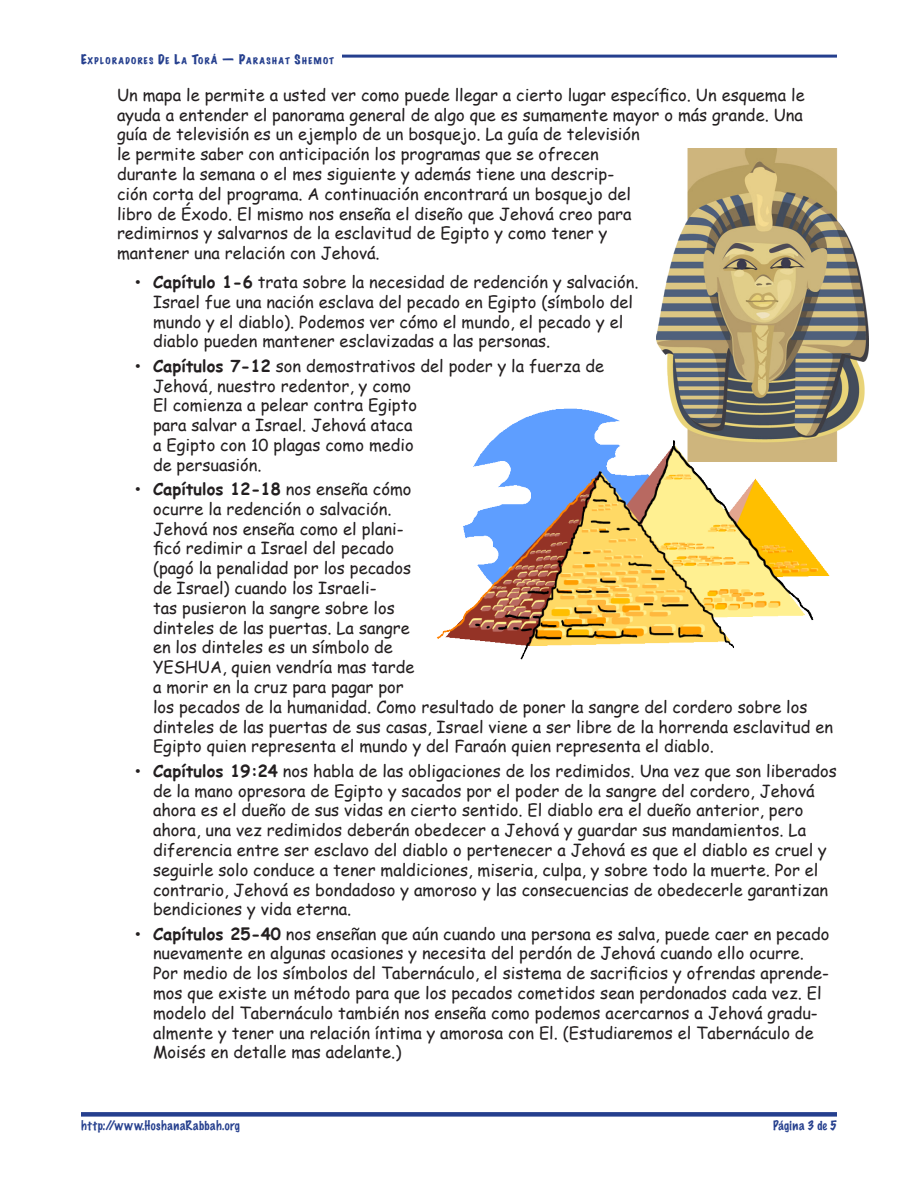
<style>
.page{position:relative;width:918px;height:1188px;background:#fff}
.page>*{position:absolute;margin:0;border:0;box-sizing:border-box;transform-origin:0 0}
.TE_Lists_bullets__L{font:16.5px/19.8px "Comic Sans MS";color:#231f20}
.TE_indent_left_2p{font:16.5px/19.8px "Comic Sans MS";color:#231f20}
.t1{font:100 12px "Marker Felt";letter-spacing:.045em;color:#253f8e}
.t2{font:100 12px "Marker Felt";letter-spacing:.015em;color:#253f8e}
.t3{font:expanded 8.4px "Marker Felt";letter-spacing:.155em;color:#253f8e}
.s1{font-size:12px}
.s2{font-family:"Adobe Caslon Pro"}
.s3{font-weight:700}
</style>
<div class="page">
<div style="left:81px;top:1112px;width:756px;height:5px;background:#253f8e"></div>
<hr style="left:342px;top:55px;width:495px;height:3px;background:#253f8e">
<img style="left:436px;top:408px;width:401px;height:252px">
<img style="left:657px;top:148px;width:211px;height:313px">
<p class="t3" style="left:81px;top:54px;width:255px"><span class="s1">E</span>XPLORADORES <span class="s1">D</span>E <span class="s1">L</span>A <span class="s1">T</span>OR<span class="s1">Á — P</span>ARASHAT <span class="s1">S</span>HEMOT</p>
<p class="TE_indent_left_2p" style="left:117px;top:84px;width:689px">Un mapa le permite a usted ver como puede llegar a cierto lugar específico. Un esquema le ayuda a entender el panorama general de algo que es sumamente mayor o más grande. Una guía de televisión es un ejemplo de un bosquejo. La guía de televisión<br>le permite saber con anticipación los programas que se ofrecen<br>durante la semana o el mes siguiente y además tiene una descrip-<br>ción corta del programa. A continuación encontrará un bosquejo del<br>libro de Éxodo. El mismo nos enseña el diseño que Jehová creo para<br>redimirnos y salvarnos de la esclavitud de Egipto y como tener y<br>mantener una relación con Jehová.</p>
<p class="TE_Lists_bullets__L" style="left:153px;top:272px;width:487px;text-indent:-18px"><span class="s2">•</span> <span class="s3">Capítulo 1-6</span> trata sobre la necesidad de redención y salvación.<br>Israel fue una nación esclava del pecado en Egipto (símbolo del mundo y el diablo). Podemos ver cómo el mundo, el pecado y el diablo pueden mantener esclavizadas a las personas.</p>
<p class="TE_Lists_bullets__L" style="left:153px;top:355px;width:453px;text-indent:-18px"><span class="s2">•</span> <span class="s3">Capítulos 7-12</span> son demostrativos del poder y la fuerza de Jehová, nuestro redentor, y como<br>El comienza a pelear contra Egipto<br>para salvar a Israel. Jehová ataca<br>a Egipto con 10 plagas como medio<br>de persuasión.</p>
<p class="TE_Lists_bullets__L" style="left:153px;top:479px;width:682px;text-indent:-18px"><span class="s2">•</span> <span class="s3">Capítulos 12-18</span> nos enseña cómo<br>ocurre la redención o salvación.<br>Jehová nos enseña como el plani-<br>ficó redimir a Israel del pecado<br>(pagó la penalidad por los pecados<br>de Israel) cuando los Israeli-<br>tas pusieron la sangre sobre los<br>dinteles de las puertas. La sangre<br>en los dinteles es un símbolo de<br>YESHUA, quien vendría mas tarde<br>a morir en la cruz para pagar por<br>los pecados de la humanidad. Como resultado de poner la sangre del cordero sobre los dinteles de las puertas de sus casas, Israel viene a ser libre de la horrenda esclavitud en Egipto quien representa el mundo y del Faraón quien representa el diablo.</p>
<p class="TE_Lists_bullets__L" style="left:153px;top:760px;width:685px;text-indent:-18px"><span class="s2">•</span> <span class="s3">Capítulos 19:24</span> nos habla de las obligaciones de los redimidos. Una vez que son liberados de la mano opresora de Egipto y sacados por el poder de la sangre del cordero, Jehová ahora es el dueño de sus vidas en cierto sentido. El diablo era el dueño anterior, pero ahora, una vez redimidos deberán obedecer a Jehová y guardar sus mandamientos. La diferencia entre ser esclavo del diablo o pertenecer a Jehová es que el diablo es cruel y seguirle solo conduce a tener maldiciones, miseria, culpa, y sobre todo la muerte. Por el contrario, Jehová es bondadoso y amoroso y las consecuencias de obedecerle garantizan bendiciones y vida eterna.</p>
<p class="TE_Lists_bullets__L" style="left:153px;top:923px;width:678px;text-indent:-18px"><span class="s2">•</span> <span class="s3">Capítulos 25-40</span> nos enseñan que aún cuando una persona es salva, puede caer en pecado nuevamente en algunas ocasiones y necesita del perdón de Jehová cuando ello ocurre.<br>Por medio de los símbolos del Tabernáculo, el sistema de sacrificios y ofrendas aprende&shy;mos que existe un método para que los pecados cometidos sean perdonados cada vez. El modelo del Tabernáculo también nos enseña como podemos acercarnos a Jehová gradu&shy;almente y tener una relación íntima y amorosa con El. (Estudiaremos el Tabernáculo de Moisés en detalle mas adelante.)</p>
<p class="t1" style="left:81px;top:1117px;width:161px">http://www.HoshanaRabbah.org</p>
<p class="t2" style="left:773px;top:1117px;width:65px">Página 3 de 5</p>
</div>
